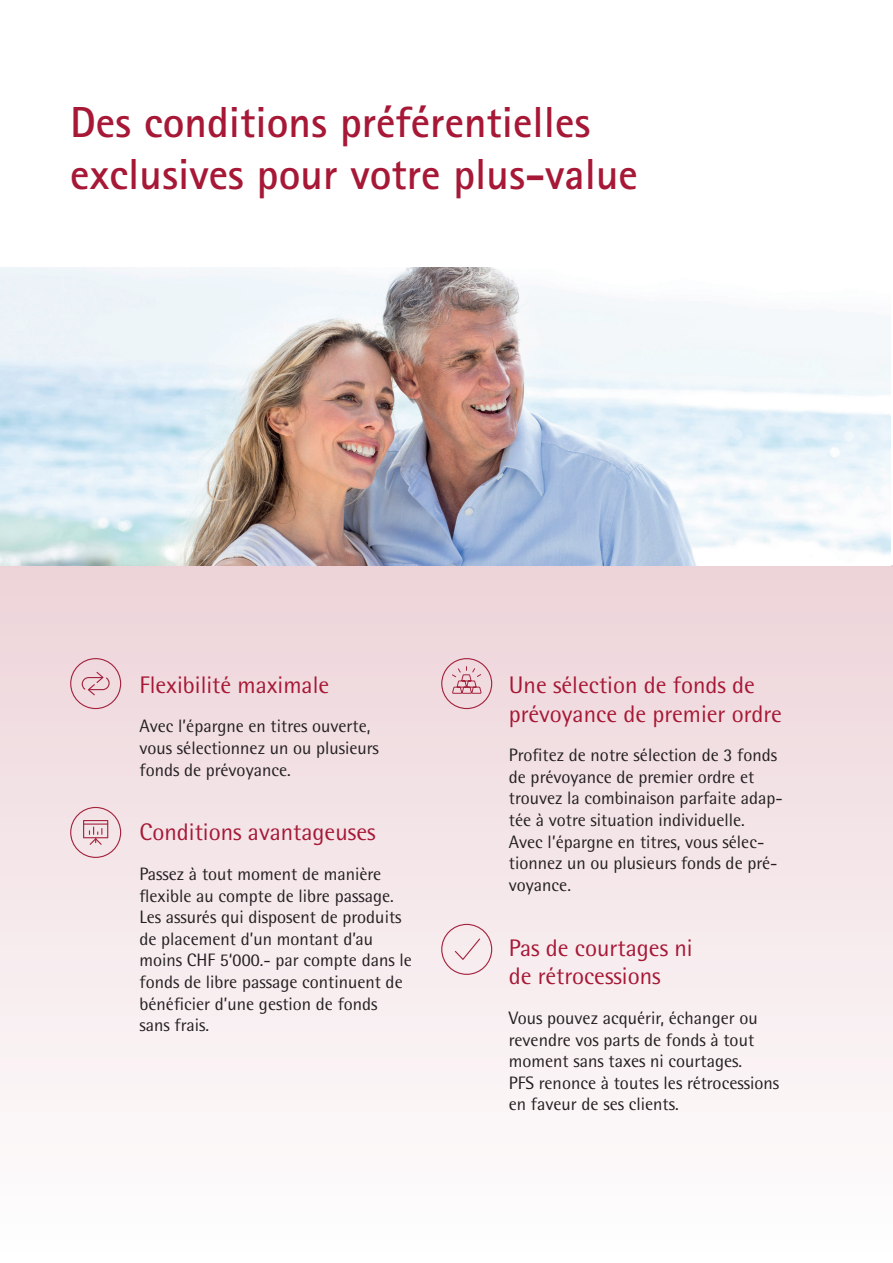
<style>
.page{position:relative;width:893px;height:1263px;background:#fff}
.page>*{position:absolute;margin:0;border:0;box-sizing:border-box;transform-origin:0 0}
.t1{font:700 43.5px/52.2px "Rotis Sans Serif Std";color:#a61836}
.t2{font:24px/28.8px "Rotis Semi Sans Pro";color:#a61836}
.t3{font:18px/21.6px "Rotis Semi Sans Pro";color:#231f20}
</style>
<div class="page">
<div style="left:0;top:566px;width:893px;height:697px;background:linear-gradient(to bottom,#edd4d9,#fff)"></div>
<img style="left:0;top:268px;width:890px;height:298px">
<svg style="left:70px;top:807px;width:51px;height:51px;background:#e8cad0"></svg>
<svg style="left:70px;top:658px;width:51px;height:51px;background:#e7c6cd"></svg>
<svg style="left:441px;top:658px;width:51px;height:51px;background:#e5c1c8"></svg>
<svg style="left:441px;top:924px;width:51px;height:51px;background:#efdade"></svg>
<h1 class="t1" style="left:70px;top:96px;width:569px">Des conditions préférentielles exclusives pour votre plus-value</h1>
<h2 class="t2" style="left:140px;top:670px;width:191px">Flexibilité maximale</h2>
<p class="t3" style="left:140px;top:715px;width:241px">Avec l’épargne en titres ouverte, vous sélectionnez un ou plusieurs fonds de prévoyance.</p>
<h2 class="t2" style="left:140px;top:818px;width:238px">Conditions avantageuses</h2>
<p class="t3" style="left:140px;top:863px;width:274px">Passez à tout moment de manière flexible au compte de libre passage.<br>Les assurés qui disposent de produits de placement d’un montant d’au moins CHF 5‘000.- par compte dans le fonds de libre passage continuent de bénéficier d’une gestion de fonds sans frais.</p>
<h2 class="t2" style="left:509px;top:670px;width:274px">Une sélection de fonds de prévoyance de premier ordre</h2>
<p class="t3" style="left:509px;top:744px;width:275px">Profitez de notre sélection de 3 fonds de prévoyance de premier ordre et trouvez la combinaison parfaite adap&shy;tée à votre situation individuelle.<br>Avec l’épargne en titres, vous sélec&shy;tionnez un ou plusieurs fonds de pré&shy;voyance.</p>
<h2 class="t2" style="left:509px;top:933px;width:185px">Pas de courtages ni de rétrocessions</h2>
<p class="t3" style="left:509px;top:1007px;width:272px">Vous pouvez acquérir, échanger ou revendre vos parts de fonds à tout moment sans taxes ni courtages.<br>PFS renonce à toutes les rétrocessions en faveur de ses clients.</p>
</div>
